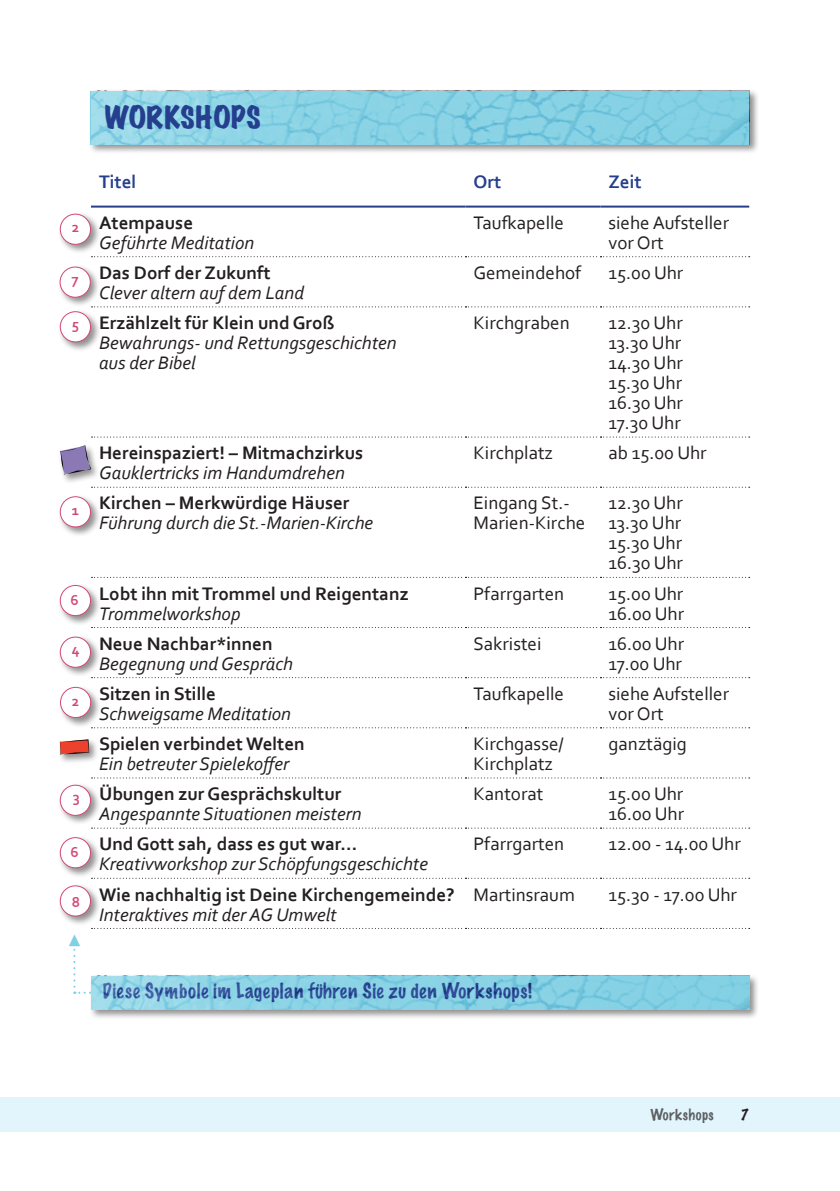
<style>
.page{position:relative;width:840px;height:1191px;background:#fff}
.page>*{position:absolute;margin:0;border:0;box-sizing:border-box;transform-origin:0 0}
.t1{font:expanded 28px "Marker Felt";letter-spacing:.015em;color:#253f8e}
.t2{font:24px "Minion Pro";color:#81cfe3}
.t3{font:19px/20px "Corbel";color:#231f20}
.t4{font:italic 19px/20px "Corbel";color:#231f20}
.t5{font:700 19px "Corbel";color:#231f20}
.t6{font:100 19px "Marker Felt";letter-spacing:.035em;color:#253f8e}
.t7{font:700 19px "Corbel";color:#253f8e}
.t8{font:700 15px "Corbel";color:#d14a74}
.t9{font:100 14px "Marker Felt";letter-spacing:.035em;color:#231f20}
</style>
<div class="page">
<div style="left:0;top:1097px;width:839px;height:34px;background:#e2f5fd"></div>
<svg style="left:91px;top:577px;width:658px;height:1px"></svg>
<svg style="left:91px;top:677px;width:658px;height:1px"></svg>
<svg style="left:91px;top:627px;width:658px;height:1px"></svg>
<svg style="left:101px;top:727px;width:648px;height:1px"></svg>
<svg style="left:100px;top:306px;width:649px;height:1px"></svg>
<svg style="left:91px;top:436px;width:658px;height:1px"></svg>
<svg style="left:91px;top:256px;width:658px;height:1px"></svg>
<svg style="left:91px;top:777px;width:658px;height:1px"></svg>
<svg style="left:91px;top:827px;width:658px;height:1px"></svg>
<svg style="left:91px;top:928px;width:658px;height:1px"></svg>
<svg style="left:101px;top:877px;width:648px;height:1px"></svg>
<svg style="left:91px;top:487px;width:658px;height:1px"></svg>
<hr style="left:91px;top:206px;width:374px;height:2px;background:#253f8e">
<hr style="left:465px;top:206px;width:135px;height:2px;background:#253f8e">
<hr style="left:600px;top:206px;width:148px;height:2px;background:#253f8e">
<div style="left:89px;top:88px;width:669px;height:67px;background:#231f20;opacity:.5"></div>
<img style="left:91px;top:91px;width:657px;height:54px">
<div style="left:58px;top:265px;width:42px;height:42px;background:#231f20;opacity:.5"></div>
<div style="left:60px;top:267px;width:30px;height:30px;background:#fff;border-radius:50%"></div>
<div style="left:60px;top:266px;width:31px;height:32px;border:1px solid #d14a74;border-radius:50%"></div>
<div style="left:58px;top:884px;width:43px;height:42px;background:#231f20;opacity:.5"></div>
<div style="left:60px;top:886px;width:30px;height:30px;background:#fff;border-radius:50%"></div>
<div style="left:60px;top:885px;width:31px;height:31px;border:1px solid #d14a74;border-radius:50%"></div>
<div style="left:58px;top:835px;width:43px;height:43px;background:#231f20;opacity:.5"></div>
<div style="left:60px;top:837px;width:30px;height:31px;background:#fff;border-radius:50%"></div>
<div style="left:60px;top:837px;width:31px;height:31px;border:1px solid #d14a74;border-radius:50%"></div>
<div style="left:58px;top:583px;width:43px;height:43px;background:#231f20;opacity:.5"></div>
<div style="left:60px;top:585px;width:30px;height:30px;background:#fff;border-radius:50%"></div>
<div style="left:60px;top:585px;width:31px;height:31px;border:1px solid #d14a74;border-radius:50%"></div>
<div style="left:58px;top:444px;width:43px;height:41px;background:#231f20;opacity:.5"></div>
<svg style="left:60px;top:445px;width:31px;height:30px"></svg>
<div style="left:58px;top:737px;width:41px;height:27px;background:#231f20;opacity:.5"></div>
<svg style="left:60px;top:739px;width:29px;height:16px"></svg>
<div style="left:58px;top:495px;width:43px;height:42px;background:#231f20;opacity:.5"></div>
<div style="left:60px;top:497px;width:30px;height:30px;background:#fff;border-radius:50%"></div>
<div style="left:60px;top:496px;width:31px;height:31px;border:1px solid #d14a74;border-radius:50%"></div>
<div style="left:58px;top:310px;width:43px;height:42px;background:#231f20;opacity:.5"></div>
<div style="left:60px;top:312px;width:30px;height:30px;background:#fff;border-radius:50%"></div>
<div style="left:60px;top:311px;width:31px;height:31px;border:1px solid #d14a74;border-radius:50%"></div>
<div style="left:58px;top:212px;width:43px;height:43px;background:#231f20;opacity:.5"></div>
<div style="left:60px;top:214px;width:30px;height:30px;background:#fff;border-radius:50%"></div>
<div style="left:60px;top:214px;width:31px;height:31px;border:1px solid #d14a74;border-radius:50%"></div>
<div style="left:58px;top:685px;width:43px;height:43px;background:#231f20;opacity:.5"></div>
<div style="left:60px;top:687px;width:31px;height:30px;background:#fff;border-radius:50%"></div>
<div style="left:60px;top:687px;width:31px;height:31px;border:1px solid #d14a74;border-radius:50%"></div>
<div style="left:58px;top:783px;width:43px;height:42px;background:#231f20;opacity:.5"></div>
<div style="left:60px;top:785px;width:30px;height:30px;background:#fff;border-radius:50%"></div>
<div style="left:60px;top:784px;width:31px;height:32px;border:1px solid #d14a74;border-radius:50%"></div>
<div style="left:58px;top:635px;width:43px;height:42px;background:#231f20;opacity:.5"></div>
<div style="left:60px;top:637px;width:30px;height:30px;background:#fff;border-radius:50%"></div>
<div style="left:60px;top:636px;width:31px;height:32px;border:1px solid #d14a74;border-radius:50%"></div>
<div style="left:89px;top:973px;width:669px;height:47px;background:#231f20;opacity:.5"></div>
<svg style="left:73px;top:938px;width:18px;height:55px"></svg>
<img style="left:91px;top:976px;width:657px;height:33px">
<p class="t8" style="left:72px;top:218px;width:9px">2</p>
<p class="t8" style="left:71px;top:270px;width:9px">7</p>
<p class="t8" style="left:72px;top:314px;width:9px">5</p>
<p class="t8" style="left:72px;top:501px;width:9px">1</p>
<p class="t8" style="left:70px;top:591px;width:10px">6</p>
<p class="t8" style="left:72px;top:640px;width:9px">4</p>
<p class="t8" style="left:72px;top:691px;width:9px">2</p>
<p class="t8" style="left:73px;top:788px;width:9px">3</p>
<p class="t8" style="left:70px;top:843px;width:10px">6</p>
<p class="t8" style="left:72px;top:892px;width:10px">8</p>
<p class="t2" style="left:57px;top:948px;width:16px;rotate:-90deg">▶</p>
<h1 class="t1" style="left:105px;top:95px;width:157px">WORKSHOPS</h1>
<p class="t7" style="left:99px;top:170px;width:39px">Titel</p>
<p class="t7" style="left:473px;top:170px;width:29px">Ort</p>
<p class="t7" style="left:608px;top:170px;width:35px">Zeit</p>
<p class="t5" style="left:99px;top:211px;width:96px">Atempause</p>
<p class="t4" style="left:99px;top:232px;width:157px">Geführte Meditation</p>
<p class="t3" style="left:473px;top:212px;width:92px">Taufkapelle</p>
<p class="t3" style="left:608px;top:212px;width:122px">siehe Aufsteller vor Ort</p>
<p class="t5" style="left:99px;top:261px;width:173px">Das Dorf der Zukunft</p>
<p class="t4" style="left:99px;top:282px;width:206px">Clever altern auf dem Land</p>
<p class="t3" style="left:473px;top:262px;width:109px">Gemeindehof</p>
<p class="t3" style="left:608px;top:262px;width:76px">15.00 Uhr</p>
<p class="t5" style="left:99px;top:311px;width:237px">Erzählzelt für Klein und Groß</p>
<p class="t4" style="left:99px;top:332px;width:299px">Bewahrungs- und Rettungsgeschichten aus der Bibel</p>
<p class="t3" style="left:473px;top:312px;width:98px">Kirchgraben</p>
<p class="t3" style="left:608px;top:312px;width:76px;text-align:justify">12.30 Uhr 13.30 Uhr 14.30 Uhr 15.30 Uhr 16.30 Uhr 17.30 Uhr</p>
<p class="t5" style="left:99px;top:441px;width:265px">Hereinspaziert! – Mitmachzirkus</p>
<p class="t4" style="left:99px;top:462px;width:247px">Gauklertricks im Handumdrehen</p>
<p class="t3" style="left:473px;top:442px;width:81px">Kirchplatz</p>
<p class="t3" style="left:608px;top:442px;width:99px">ab 15.00 Uhr</p>
<p class="t5" style="left:99px;top:491px;width:252px">Kirchen – Merkwürdige Häuser</p>
<p class="t4" style="left:99px;top:512px;width:275px">Führung durch die St.-Marien-Kirche</p>
<p class="t3" style="left:473px;top:492px;width:113px">Eingang St.-<br>Marien-Kirche</p>
<p class="t3" style="left:608px;top:492px;width:76px;text-align:justify">12.30 Uhr 13.30 Uhr 15.30 Uhr 16.30 Uhr</p>
<p class="t5" style="left:99px;top:581px;width:311px">Lobt ihn mit Trommel und Reigentanz</p>
<p class="t4" style="left:99px;top:603px;width:143px">Trommelworkshop</p>
<p class="t3" style="left:473px;top:583px;width:92px">Pfarrgarten</p>
<p class="t3" style="left:608px;top:583px;width:77px">15.00 Uhr<br>16.00 Uhr</p>
<p class="t5" style="left:99px;top:631px;width:175px">Neue Nachbar*innen</p>
<p class="t4" style="left:99px;top:653px;width:195px">Begegnung und Gespräch</p>
<p class="t3" style="left:473px;top:633px;width:69px">Sakristei</p>
<p class="t3" style="left:608px;top:633px;width:77px">16.00 Uhr<br>17.00 Uhr</p>
<p class="t5" style="left:99px;top:682px;width:118px">Sitzen in Stille</p>
<p class="t4" style="left:99px;top:703px;width:193px">Schweigsame Meditation</p>
<p class="t3" style="left:473px;top:683px;width:92px">Taufkapelle</p>
<p class="t3" style="left:608px;top:683px;width:122px">siehe Aufsteller vor Ort</p>
<p class="t5" style="left:99px;top:732px;width:207px">Spielen verbindet Welten</p>
<p class="t4" style="left:99px;top:753px;width:191px">Ein betreuter Spielekoffer</p>
<p class="t3" style="left:473px;top:733px;width:92px">Kirchgasse/<br>Kirchplatz</p>
<p class="t3" style="left:608px;top:733px;width:80px">ganztägig</p>
<p class="t5" style="left:99px;top:782px;width:244px">Übungen zur Gesprächskultur</p>
<p class="t4" style="left:99px;top:803px;width:264px">Angespannte Situationen meistern</p>
<p class="t3" style="left:473px;top:783px;width:71px">Kantorat</p>
<p class="t3" style="left:608px;top:783px;width:77px">15.00 Uhr<br>16.00 Uhr</p>
<p class="t5" style="left:99px;top:832px;width:259px">Und Gott sah, dass es gut war...</p>
<p class="t4" style="left:99px;top:853px;width:330px">Kreativworkshop zur Schöpfungsgeschichte</p>
<p class="t3" style="left:473px;top:833px;width:92px">Pfarrgarten</p>
<p class="t3" style="left:608px;top:833px;width:134px">12.00 - 14.00 Uhr</p>
<p class="t5" style="left:99px;top:882px;width:357px">Wie nachhaltig ist Deine Kirchengemeinde?</p>
<p class="t4" style="left:99px;top:903px;width:239px">Interaktives mit der AG Umwelt</p>
<p class="t3" style="left:473px;top:883px;width:103px">Martinsraum</p>
<p class="t3" style="left:608px;top:883px;width:130px">15.30 - 17.00 Uhr</p>
<p class="t6" style="left:102px;top:976px;width:431px">Diese Symbole im Lageplan führen Sie zu den Workshops!</p>
<p class="t9" style="left:650px;top:1103px;width:65px">Workshops</p>
<p class="t9" style="left:740px;top:1103px;width:9px">7</p>
</div>
